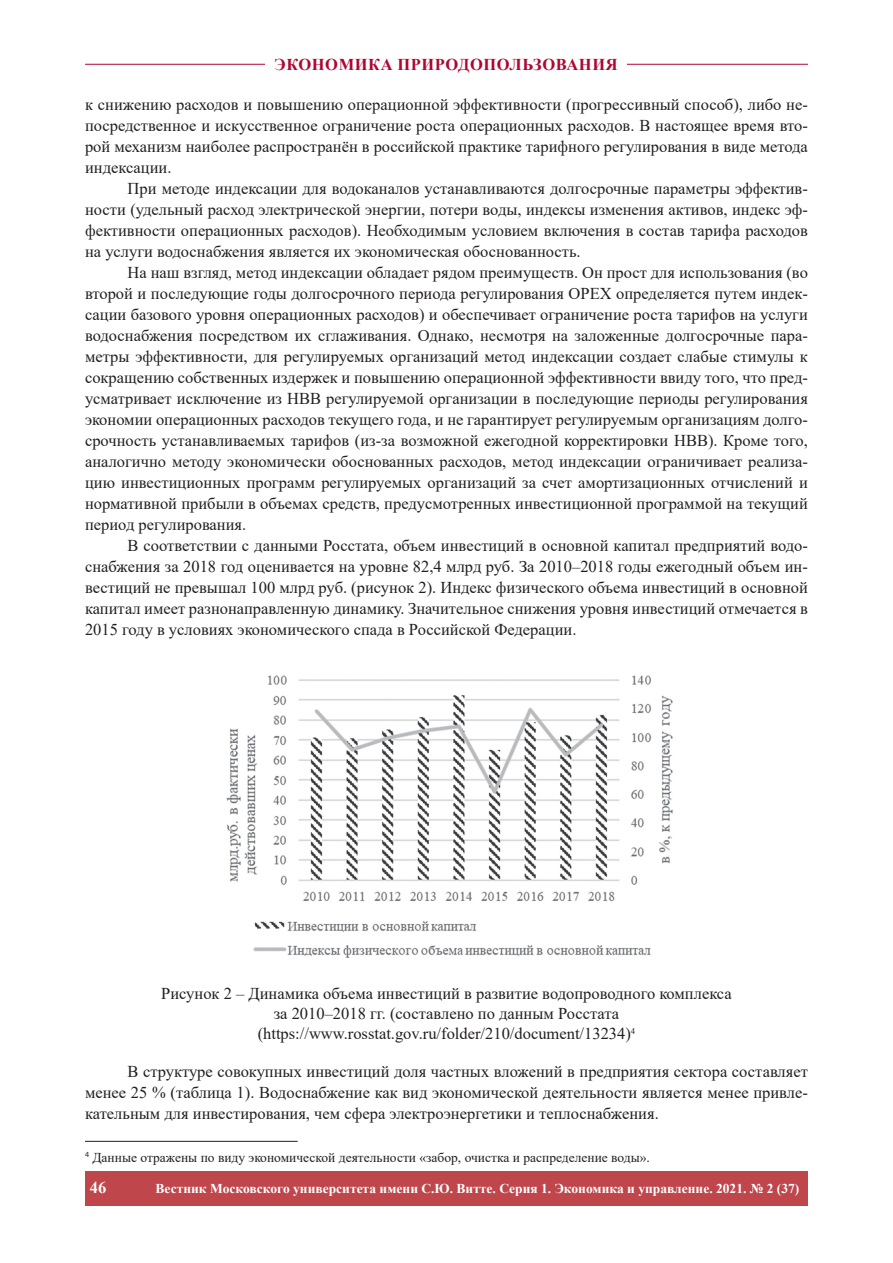
<style>
.page{position:relative;width:893px;height:1263px;background:#fff}
.page>*{position:absolute;margin:0;border:0;box-sizing:border-box;transform-origin:0 0}
.t1{font:16.5px/21px "Times New Roman";color:#231f20;text-align:justify}
.t2{font:700 16.5px "Times New Roman";letter-spacing:.035em;color:#b00630}
.t3{font:700 16.5px "Times New Roman";color:#fff}
.t4{font:700 13.5px "Times New Roman";color:#fff}
.t5{font:13.5px "Times New Roman";color:#231f20}
</style>
<div class="page">
<hr style="left:85px;top:64px;width:723px;height:1px;background:#b00630">
<div style="left:265px;top:59px;width:362px;height:11px;background:#fff"></div>
<div style="left:85px;top:1171px;width:723px;height:34px;background:#bf464b"></div>
<img style="left:226px;top:675px;width:447px;height:283px">
<hr style="left:85px;top:1141px;width:213px;height:1px;background:#231f20">
<p class="t2" style="left:275px;top:52px;width:345px">ЭКОНОМИКА ПРИРОДОПОЛЬЗОВАНИЯ</p>
<p class="t1" style="left:85px;top:94px;width:724px">к снижению расходов и повышению операционной эффективности (прогрессивный способ), либо не&shy;посредственное и искусственное ограничение роста операционных расходов. В настоящее время вто&shy;рой механизм наиболее распространён в российской практике тарифного регулирования в виде метода индексации.</p>
<p class="t1" style="left:85px;top:178px;width:724px;text-indent:43px">При методе индексации для водоканалов устанавливаются долгосрочные параметры эффектив&shy;ности (удельный расход электрической энергии, потери воды, индексы изменения активов, индекс эф&shy;фективности операционных расходов). Необходимым условием включения в состав тарифа расходов на услуги водоснабжения является их экономическая обоснованность.</p>
<p class="t1" style="left:85px;top:262px;width:724px;text-indent:43px">На наш взгляд, метод индексации обладает рядом преимуществ. Он прост для использования (во второй и последующие годы долгосрочного периода регулирования OPEX определяется путем индек&shy;сации базового уровня операционных расходов) и обеспечивает ограничение роста тарифов на услуги водоснабжения посредством их сглаживания. Однако, несмотря на заложенные долгосрочные пара&shy;метры эффективности, для регулируемых организаций метод индексации создает слабые стимулы к сокращению собственных издержек и повышению операционной эффективности ввиду того, что пред&shy;усматривает исключение из НВВ регулируемой организации в последующие периоды регулирования экономии операционных расходов текущего года, и не гарантирует регулируемым организациям долго&shy;срочность устанавливаемых тарифов (из-за возможной ежегодной корректировки НВВ). Кроме того, аналогично методу экономически обоснованных расходов, метод индексации ограничивает реализа&shy;цию инвестиционных программ регулируемых организаций за счет амортизационных отчислений и нормативной прибыли в объемах средств, предусмотренных инвестиционной программой на текущий период регулирования.</p>
<p class="t1" style="left:85px;top:535px;width:724px;text-indent:43px">В соответствии с данными Росстата, объем инвестиций в основной капитал предприятий водо&shy;снабжения за 2018 год оценивается на уровне 82,4 млрд руб. За 2010–2018 годы ежегодный объем ин&shy;вестиций не превышал 100 млрд руб. (рисунок 2). Индекс физического объема инвестиций в основной капитал имеет разнонаправленную динамику. Значительное снижения уровня инвестиций отмечается в 2015 году в условиях экономического спада в Российской Федерации.</p>
<p class="t1" style="left:161px;top:983px;width:572px;line-height:19.8px;text-align:center">Рисунок 2 – Динамика объема инвестиций в развитие водопроводного комплекса за 2010–2018 гг. (составлено по данным Росстата (https://www.rosstat.gov.ru/folder/210/document/13234)<sup>4</sup></p>
<p class="t1" style="left:85px;top:1060px;width:724px;text-indent:43px">В структуре совокупных инвестиций доля частных вложений в предприятия сектора составляет менее 25 % (таблица 1). Водоснабжение как вид экономической деятельности является менее привле&shy;кательным для инвестирования, чем сфера электроэнергетики и теплоснабжения.</p>
<p class="t5" style="left:85px;top:1148px;width:566px"><sup>4</sup> Данные отражены по виду экономической деятельности «забор, очистка и распределение воды».</p>
<p class="t3" style="left:90px;top:1175px;width:18px">46</p>
<p class="t4" style="left:156px;top:1179px;width:645px">Вестник Московского университета имени С.Ю. Витте. Серия 1. Экономика и управление. 2021. № 2 (37)</p>
</div>
